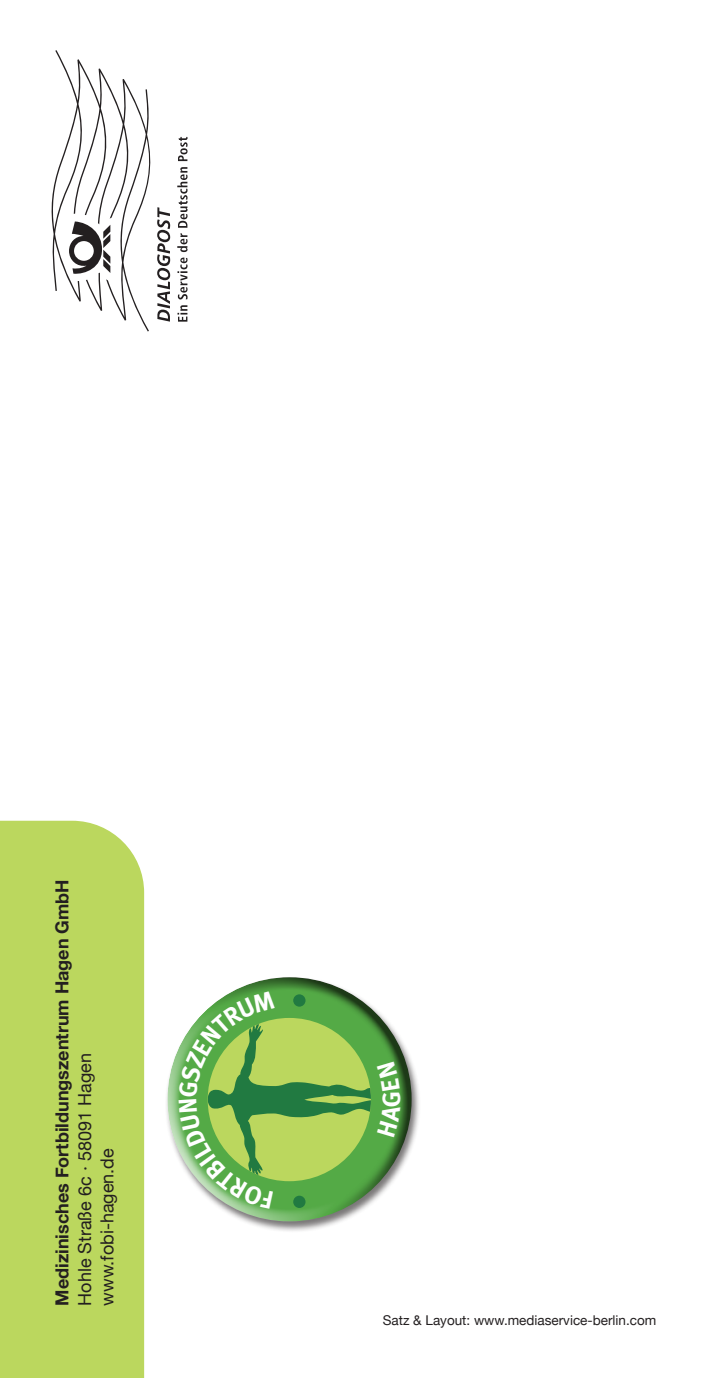
<style>
.page{position:relative;width:708px;height:1378px;background:#fff}
.page>*{position:absolute;margin:0;border:0;box-sizing:border-box;transform-origin:0 0}
.Fließtext{font:700 18px "Helvetica Neue";color:#231f20}
.Fließtext-2{font:18px "Helvetica Neue";color:#231f20}
.Fließtext-3{font:13.5px "Helvetica Neue";color:#231f20}
</style>
<div class="page">
<div style="left:0;top:821px;width:144px;height:557px;background:#bbd75e"></div>
<svg style="left:178px;top:305px;width:9px;height:17px"></svg>
<svg style="left:177px;top:167px;width:11px;height:132px"></svg>
<svg style="left:178px;top:137px;width:10px;height:24px"></svg>
<svg style="left:51px;top:50px;width:119px;height:281px"></svg>
<div style="left:154px;top:985px;width:200px;height:250px;background:#fff;opacity:.75"></div>
<div style="left:205px;top:964px;width:220px;height:255px;background:#231f20;opacity:.75"></div>
<svg style="left:179px;top:990px;width:192px;height:218px;background:#81b95c"></svg>
<svg style="left:377px;top:1062px;width:24px;height:75px;background:#51a544"></svg>
<p class="Fließtext" style="left:48px;top:1305px;width:428px;rotate:-90deg">Medizinisches Fortbildungszentrum Hagen GmbH</p>
<p class="Fließtext-2" style="left:72px;top:1305px;width:254px;rotate:-90deg">Hohle Straße 6c · 58091 Hagen</p>
<p class="Fließtext-2" style="left:94px;top:1305px;width:159px;rotate:-90deg">www.fobi-hagen.de</p>
<p class="Fließtext-3" style="left:383px;top:1310px;width:275px">Satz &amp; Layout: www.mediaservice-berlin.com</p>
</div>
